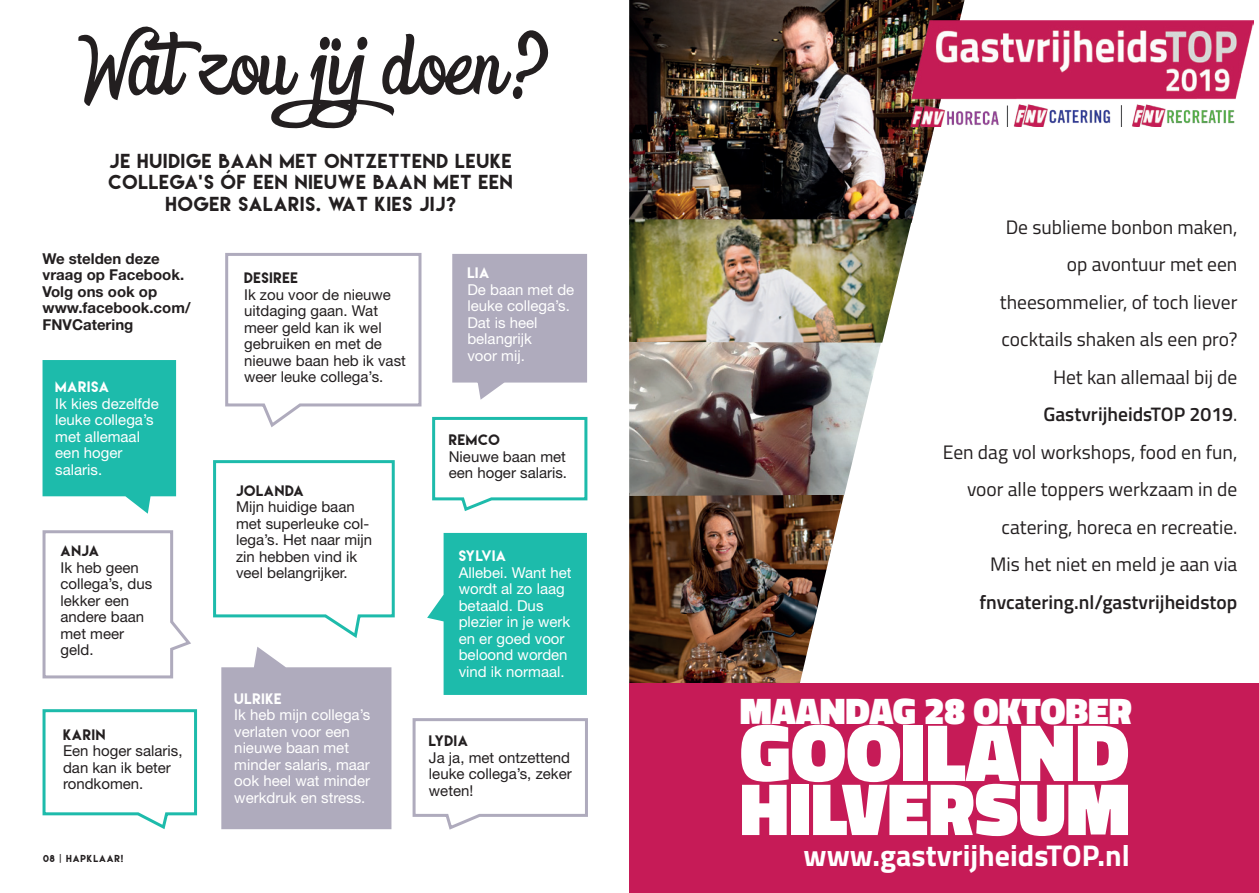
<style>
.page{position:relative;width:1259px;height:893px;background:#fff}
.page>*{position:absolute;margin:0;border:0;box-sizing:border-box;transform-origin:0 0}
.t1{font:900 82.5px "Titillium Web";color:#fff}
.t2{font:900 75px "Titillium Web";color:#fff}
.t3{font:70.5px "Sharpeye";color:#231f20}
.t4{font:900 37.5px "Titillium Web";color:#fff}
.t5{font:700 30px "Titillium";color:#fff}
.t6{font:19.5px/37.5px "Titillium Web";color:#231f20;text-align:right}
.t7{font:600 19.5px "Titillium Web";color:#231f20}
.Tussenkop{font:18px/21.6px "Lemon Milk";letter-spacing:.05em;color:#231f20}
.Intro{font:15px/16.5px "Helvetica Neue";color:#231f20}
.Intro-2{font:15px/16.5px "Helvetica Neue";color:#fff}
.t8{font:700 15px/16.5px "Helvetica Neue";color:#231f20}
.Tussenkop-2{font:13.5px "Lemon Milk";letter-spacing:.05em;color:#231f20}
.Tussenkop-3{font:13.5px "Lemon Milk";letter-spacing:.05em;color:#fff}
.t9{font:9px "Lemon Milk";letter-spacing:.1em;color:#231f20}
.s1{font-weight:600}
</style>
<div class="page">
<img style="left:629px;top:496px;width:215px;height:188px">
<img style="left:629px;top:343px;width:252px;height:153px">
<img style="left:629px;top:0;width:339px;height:223px">
<img style="left:629px;top:219px;width:282px;height:124px">
<div style="left:629px;top:684px;width:630px;height:209px;background:#c61b57"></div>
<img style="left:910px;top:21px;width:343px;height:106px">
<svg style="left:43px;top:360px;width:133px;height:154px;background:#34c2b3"></svg>
<svg style="left:427px;top:533px;width:160px;height:162px;background:#33c1b3"></svg>
<svg style="left:225px;top:253px;width:197px;height:174px"></svg>
<svg style="left:42px;top:530px;width:149px;height:149px"></svg>
<svg style="left:412px;top:718px;width:176px;height:112px"></svg>
<svg style="left:213px;top:460px;width:182px;height:178px"></svg>
<svg style="left:221px;top:647px;width:170px;height:182px;background:#b7b3c3"></svg>
<svg style="left:42px;top:709px;width:156px;height:121px"></svg>
<svg style="left:452px;top:254px;width:135px;height:146px;background:#b7b4c4"></svg>
<svg style="left:432px;top:416px;width:156px;height:95px"></svg>
<p class="t3" style="left:82px;top:29px;width:466px">Watzou jijdoen?</p>
<p class="Tussenkop" style="left:109px;top:149px;width:405px">JE HUIDIGE BAAN MET ONTZETTEND LEUKE<br>COLLEGA’S ÓF EEN NIEUWE BAAN MET EEN</p>
<p class="Tussenkop" style="left:166px;top:193px;width:292px">HOGER SALARIS. WAT KIES JIJ?</p>
<p class="t8" style="left:43px;top:250px;width:150px">We stelden deze vraag op Facebook.<br>Volg ons ook op www.facebook.com/<br>FNVCatering</p>
<p class="Tussenkop-3" style="left:55px;top:378px;width:55px">MARISA</p>
<p class="Intro-2" style="left:55px;top:395px;width:105px">Ik kies dezelfde leuke collega’s met allemaal een hoger salaris.</p>
<p class="Tussenkop-2" style="left:60px;top:542px;width:40px">ANJA</p>
<p class="Intro" style="left:60px;top:559px;width:93px">Ik heb geen collega’s, dus lekker een andere baan met meer geld.</p>
<p class="Tussenkop-2" style="left:63px;top:725px;width:44px">KARIN</p>
<p class="Intro" style="left:63px;top:742px;width:121px">Een hoger salaris, dan kan ik beter rondkomen.</p>
<p class="t9" style="left:43px;top:852px;width:82px">08 | HAPKLAAR!</p>
<p class="Tussenkop-2" style="left:244px;top:269px;width:55px">DESIREE</p>
<p class="Intro" style="left:244px;top:286px;width:163px">Ik zou voor de nieuwe uitdaging gaan. Wat meer geld kan ik wel gebruiken en met de nieuwe baan heb ik vast weer leuke collega’s.</p>
<p class="Tussenkop-2" style="left:236px;top:481px;width:69px">JOLANDA</p>
<p class="Intro" style="left:236px;top:498px;width:138px">Mijn huidige baan met superleuke col&shy;lega’s. Het naar mijn zin hebben vind ik veel belangrijker.</p>
<p class="Tussenkop-3" style="left:234px;top:689px;width:49px">ULRIKE</p>
<p class="Intro-2" style="left:234px;top:706px;width:137px">Ik heb mijn collega’s verlaten voor een nieuwe baan met minder salaris, maar ook heel wat minder werkdruk en stress.</p>
<p class="Tussenkop-3" style="left:467px;top:263px;width:23px">LIA</p>
<p class="Intro-2" style="left:467px;top:281px;width:108px">De baan met de leuke collega’s.<br>Dat is heel</p>
<p class="Intro-2" style="left:467px;top:330px;width:66px">belangrijk</p>
<p class="Intro-2" style="left:467px;top:347px;width:59px">voor mij.</p>
<p class="Tussenkop-2" style="left:449px;top:430px;width:52px">REMCO</p>
<p class="Intro" style="left:449px;top:448px;width:120px">Nieuwe baan met een hoger salaris.</p>
<p class="Tussenkop-3" style="left:459px;top:547px;width:49px">SYLVIA</p>
<p class="Intro-2" style="left:459px;top:564px;width:114px">Allebei. Want het wordt al zo laag betaald. Dus plezier in je werk en er goed voor beloond worden vind ik normaal.</p>
<p class="Tussenkop-2" style="left:429px;top:731px;width:40px">LYDIA</p>
<p class="Intro" style="left:429px;top:749px;width:144px;text-align:justify">Ja ja, met ontzettend leuke collega’s, zeker weten!</p>
<p class="t6" style="left:942px;top:207px;width:296px">De sublieme bonbon maken,<br>op avontuur met een theesommelier, of toch liever cocktails shaken als een pro?<br>Het kan allemaal bij de<br><span class="s1">GastvrijheidsTOP 2019</span>.<br>Een dag vol workshops, food en fun, voor alle toppers werkzaam in de catering, horeca en recreatie.<br>Mis het niet en meld je aan via</p>
<h3 class="t7" style="left:979px;top:587px;width:259px">fnvcatering.nl/gastvrijheidstop</h3>
<h3 class="t4" style="left:740px;top:683px;width:394px">MAANDAG 28 OKTOBER</h3>
<h1 class="t1" style="left:740px;top:692px;width:391px">GOOILAND</h1>
<h2 class="t2" style="left:740px;top:754px;width:392px">HILVERSUM</h2>
<h3 class="t5" style="left:803px;top:832px;width:328px">www.gastvrijheidsTOP.nl</h3>
</div>
